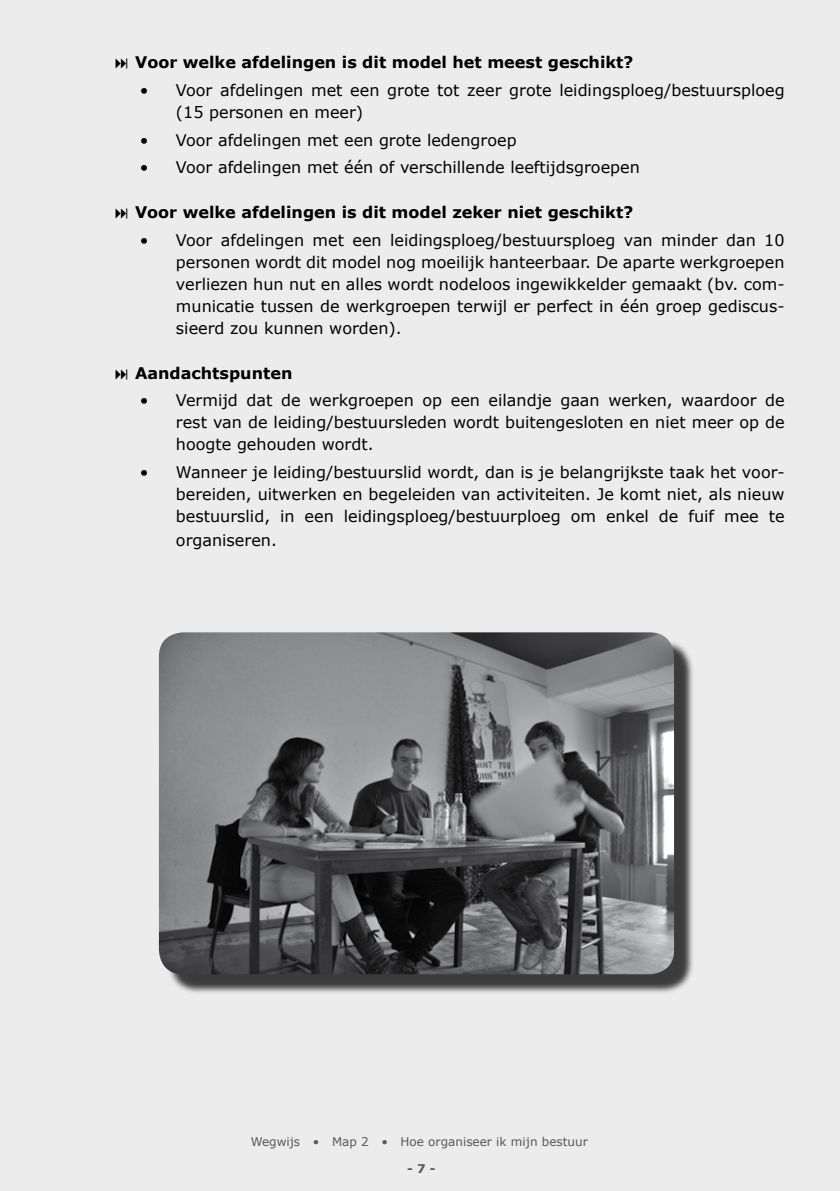
<style>
.page{position:relative;width:840px;height:1191px;background:#fff}
.page>*{position:absolute;margin:0;border:0;box-sizing:border-box;transform-origin:0 0}
.t1{font:16px/22px "Verdana";color:#000}
.t2{font:700 16px "Verdana";color:#000}
.t3{font:12px "Verdana";color:#58585a}
.t4{font:700 12px "Verdana";color:#58585a}
</style>
<div class="page">
<div style="left:0;top:0;width:839px;height:1191px;background:#ececed"></div>
<div style="left:165px;top:638px;width:530px;height:358px;background:#000;opacity:.75"></div>
<img style="left:159px;top:632px;width:514px;height:342px;border-radius:24px">
<p class="t2" style="left:135px;top:52px;width:499px">Voor welke afdelingen is dit model het meest geschikt?</p>
<p class="t1" style="left:176px;top:79px;width:610px">Voor afdelingen met een grote tot zeer grote leidingsploeg/bestuursploeg (15 personen en meer)</p>
<p class="t1" style="left:176px;top:126px;width:465px;line-height:27.6px">Voor afdelingen met een grote ledengroep<br>Voor afdelingen met één of verschillende leeftijdsgroepen</p>
<p class="t2" style="left:135px;top:202px;width:499px">Voor welke afdelingen is dit model zeker niet geschikt?</p>
<p class="t1" style="left:176px;top:228px;width:610px;text-align:justify">Voor afdelingen met een leidingsploeg/bestuursploeg van minder dan 10 personen wordt dit model nog moeilijk hanteerbaar. De aparte werkgroepen verliezen hun nut en alles wordt nodeloos ingewikkelder gemaakt (bv. com&shy;municatie tussen de werkgroepen terwijl er perfect in één groep gediscus&shy;sieerd zou kunnen worden).</p>
<p class="t2" style="left:135px;top:362px;width:159px">Aandachtspunten</p>
<p class="t1" style="left:176px;top:389px;width:610px;text-align:justify">Vermijd dat de werkgroepen op een eilandje gaan werken, waardoor de rest van de leiding/bestuursleden wordt buitengesloten en niet meer op de hoogte gehouden wordt.</p>
<p class="t1" style="left:176px;top:460px;width:610px;text-align:justify">Wanneer je leiding/bestuurslid wordt, dan is je belangrijkste taak het voor&shy;bereiden, uitwerken en begeleiden van activiteiten. Je komt niet, als nieuw bestuurslid, in een leidingsploeg/bestuurploeg om enkel de fuif mee te</p>
<p class="t1" style="left:176px;top:528px;width:102px">organiseren.</p>
<p class="t1" style="left:140px;top:79px;width:10px">•</p>
<p class="t1" style="left:140px;top:126px;width:10px;line-height:27.6px">• •</p>
<p class="t1" style="left:140px;top:228px;width:10px">•</p>
<p class="t1" style="left:140px;top:389px;width:10px">•</p>
<p class="t1" style="left:140px;top:460px;width:10px">•</p>
<p class="t3" style="left:251px;top:1133px;width:338px">Wegwijs • Map 2 • Hoe organiseer ik mijn bestuur</p>
<p class="t4" style="left:407px;top:1161px;width:30px">- -</p>
</div>
